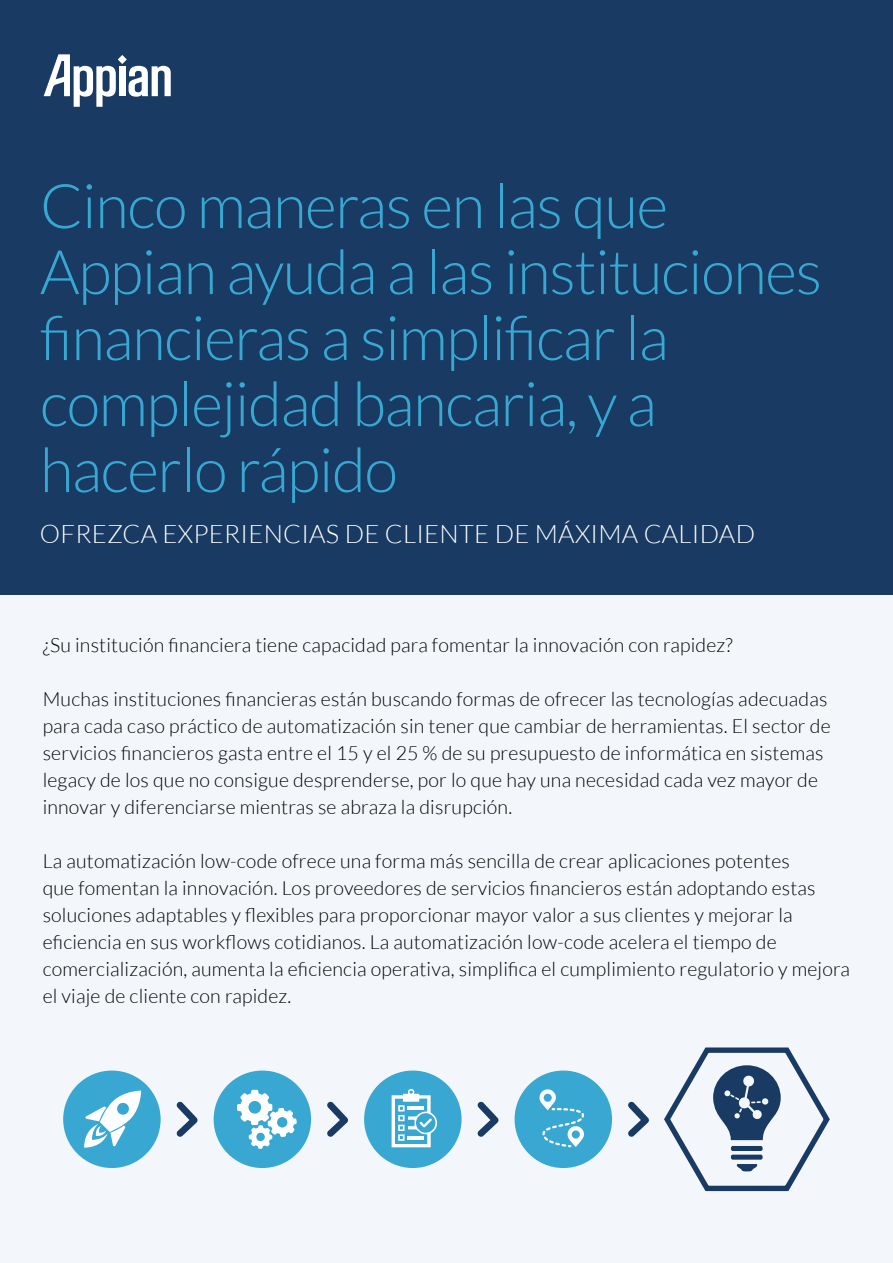
<style>
.page{position:relative;width:893px;height:1263px;background:#fff}
.page>*{position:absolute;margin:0;border:0;box-sizing:border-box;transform-origin:0 0}
.t1{font:300 61.5px/66px "Lato";letter-spacing:-.02em;color:#38a7d1}
.t2{font:300 25.5px "Lato";letter-spacing:.01em;color:#fff}
.t3{font:300 19.5px/27px "Lato";letter-spacing:.01em;color:#000}
</style>
<div class="page">
<div style="left:0;top:488px;width:893px;height:775px;background:#f3f7fb"></div>
<div style="left:0;top:0;width:893px;height:595px;background:#183a63"></div>
<svg style="left:44px;top:54px;width:127px;height:53px"></svg>
<svg style="left:628px;top:1101px;width:21px;height:36px"></svg>
<svg style="left:477px;top:1101px;width:21px;height:36px"></svg>
<svg style="left:327px;top:1101px;width:21px;height:36px"></svg>
<svg style="left:176px;top:1101px;width:22px;height:36px"></svg>
<div style="left:63px;top:1070px;width:98px;height:98px;background:#38a7d1;border-radius:50%"></div>
<svg style="left:84px;top:1090px;width:57px;height:58px"></svg>
<div style="left:515px;top:1070px;width:97px;height:98px;background:#38a7d1;border-radius:50%"></div>
<div style="left:364px;top:1070px;width:98px;height:98px;background:#38a7d1;border-radius:50%"></div>
<div style="left:214px;top:1070px;width:97px;height:98px;background:#38a7d1;border-radius:50%"></div>
<svg style="left:237px;top:1090px;width:60px;height:59px"></svg>
<svg style="left:392px;top:1089px;width:45px;height:58px"></svg>
<svg style="left:539px;top:1089px;width:45px;height:58px"></svg>
<svg style="left:664px;top:1047px;width:166px;height:145px"></svg>
<h1 class="t1" style="left:40px;top:173px;width:784px">Cinco maneras en las que<br>Appian ayuda a las instituciones financieras a simplificar la complejidad bancaria, y a hacerlo rápido</h1>
<h2 class="t2" style="left:40px;top:520px;width:717px">OFREZCA EXPERIENCIAS DE CLIENTE DE MÁXIMA CALIDAD</h2>
<p class="t3" style="left:43px;top:631px;width:692px">¿Su institución financiera tiene capacidad para fomentar la innovación con rapidez?</p>
<p class="t3" style="left:43px;top:685px;width:789px">Muchas instituciones financieras están buscando formas de ofrecer las tecnologías adecuadas para cada caso práctico de automatización sin tener que cambiar de herramientas. El sector de servicios financieros gasta entre el 15 y el 25 % de su presupuesto de informática en sistemas legacy de los que no consigue desprenderse, por lo que hay una necesidad cada vez mayor de innovar y diferenciarse mientras se abraza la disrupción.</p>
<p class="t3" style="left:43px;top:847px;width:809px">La automatización low-code ofrece una forma más sencilla de crear aplicaciones potentes<br>que fomentan la innovación. Los proveedores de servicios financieros están adoptando estas soluciones adaptables y flexibles para proporcionar mayor valor a sus clientes y mejorar la eficiencia en sus workflows cotidianos. La automatización low-code acelera el tiempo de comercialización, aumenta la eficiencia operativa, simplifica el cumplimiento regulatorio y mejora el viaje de cliente con rapidez.</p>
</div>
